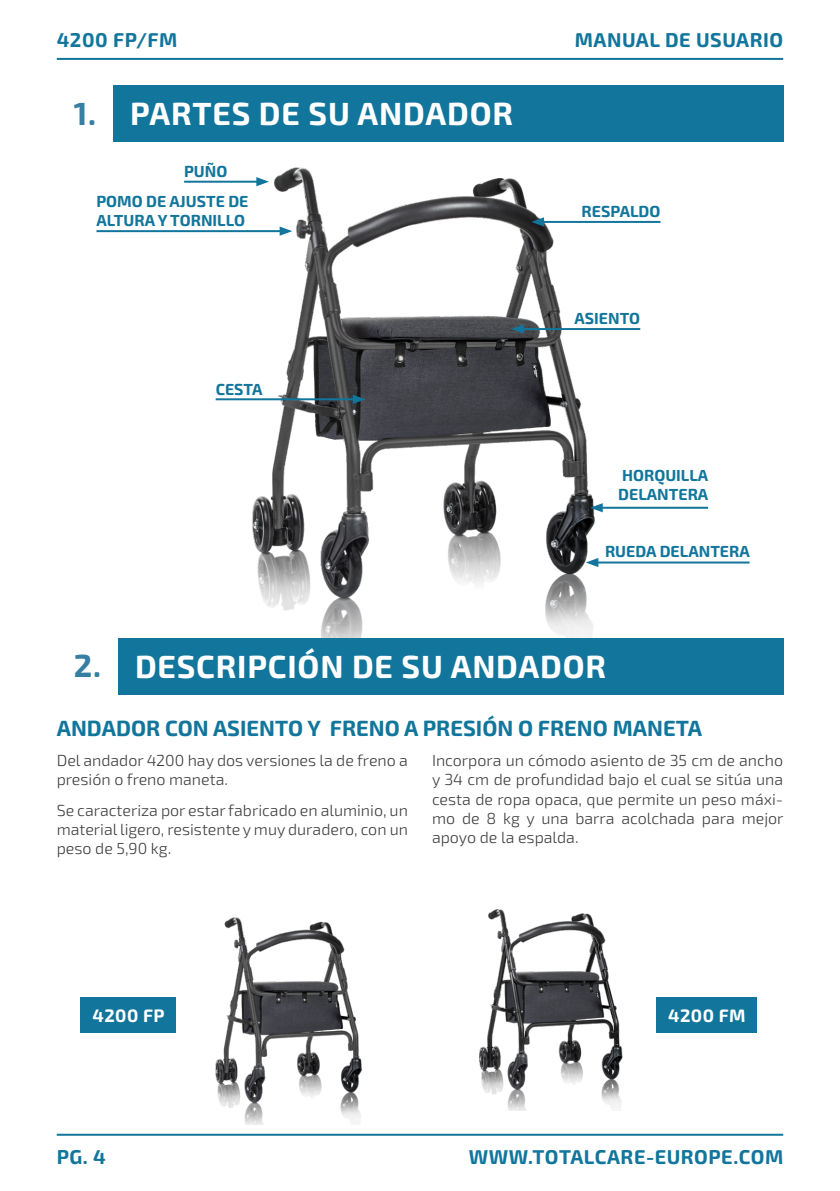
<style>
.page{position:relative;width:840px;height:1191px;background:#fff}
.page>*{position:absolute;margin:0;border:0;box-sizing:border-box;transform-origin:0 0}
._00-titulo{font:700 32px "Exo 2";letter-spacing:.025em;color:#fff}
.t1{font:700 32px "Exo 2";color:#367fa3}
._00-Sub___Tripa{font:700 22px "Exo 2";color:#12769c}
.t2{font:700 20px "Exo 2";letter-spacing:.025em;color:#12769c}
.t3{font:700 18px "Exo 2";letter-spacing:.025em;color:#fff}
.t4{font:300 16px/19.2px "Exo 2";color:#3e3e3f;text-align:justify}
._99-texto-peque-versalitas{font:700 16px/19.2px "Exo 2";color:#12769c}
</style>
<div class="page">
<img style="left:215px;top:917px;width:147px;height:207px">
<img style="left:479px;top:909px;width:144px;height:201px">
<img style="left:170px;top:167px;width:507px;height:472px">
<hr style="left:57px;top:58px;width:725px;height:2px;background:#12769c">
<hr style="left:57px;top:1133px;width:725px;height:2px;background:#12769c">
<div style="left:81px;top:997px;width:95px;height:35px;background:#12769c"></div>
<div style="left:656px;top:997px;width:100px;height:35px;background:#12769c"></div>
<div style="left:113px;top:85px;width:669px;height:57px;background:#12769c"></div>
<hr style="left:96px;top:230px;width:187px;height:2px;background:#12769c">
<svg style="left:279px;top:226px;width:13px;height:10px"></svg>
<hr style="left:184px;top:181px;width:75px;height:2px;background:#12769c">
<svg style="left:256px;top:177px;width:13px;height:9px"></svg>
<hr style="left:540px;top:221px;width:120px;height:2px;background:#12769c">
<svg style="left:531px;top:217px;width:12px;height:9px"></svg>
<hr style="left:520px;top:328px;width:120px;height:2px;background:#12769c">
<svg style="left:511px;top:324px;width:12px;height:10px"></svg>
<hr style="left:599px;top:507px;width:108px;height:2px;background:#12769c">
<svg style="left:589px;top:503px;width:13px;height:9px"></svg>
<hr style="left:215px;top:398px;width:141px;height:2px;background:#12769c">
<svg style="left:352px;top:395px;width:13px;height:9px"></svg>
<div style="left:118px;top:639px;width:664px;height:56px;background:#12769c"></div>
<hr style="left:595px;top:561px;width:154px;height:2px;background:#12769c">
<svg style="left:585px;top:558px;width:13px;height:9px"></svg>
<p class="t2" style="left:57px;top:28px;width:122px">4200 FP/FM</p>
<p class="t2" style="left:574px;top:28px;width:210px">MANUAL DE USUARIO</p>
<p class="t1" style="left:74px;top:94px;width:24px">1.</p>
<p class="_00-titulo" style="left:130px;top:94px;width:384px">PARTES DE SU ANDADOR</p>
<p class="_99-texto-peque-versalitas" style="left:184px;top:162px;width:45px">PUÑO</p>
<p class="_99-texto-peque-versalitas" style="left:96px;top:192px;width:153px">POMO DE AJUSTE DE<br>ALTURA Y TORNILLO</p>
<p class="_99-texto-peque-versalitas" style="left:215px;top:380px;width:48px">CESTA</p>
<p class="_99-texto-peque-versalitas" style="left:581px;top:202px;width:80px">RESPALDO</p>
<p class="_99-texto-peque-versalitas" style="left:574px;top:309px;width:67px">ASIENTO</p>
<p class="_99-texto-peque-versalitas" style="left:618px;top:466px;width:92px">HORQUILLA<br>DELANTERA</p>
<p class="_99-texto-peque-versalitas" style="left:604px;top:542px;width:146px">RUEDA DELANTERA</p>
<p class="t1" style="left:74px;top:646px;width:29px">2.</p>
<p class="_00-titulo" style="left:135px;top:648px;width:472px">DESCRIPCIÓN DE SU ANDADOR</p>
<p class="_00-Sub___Tripa" style="left:57px;top:715px;width:646px">ANDADOR CON ASIENTO Y FRENO A PRESIÓN O FRENO MANETA</p>
<p class="t4" style="left:57px;top:751px;width:352px">Del andador 4200 hay dos versiones la de freno a presión o freno maneta.</p>
<p class="t4" style="left:57px;top:801px;width:352px">Se caracteriza por estar fabricado en aluminio, un material ligero, resistente y muy duradero, con un peso de 5,90 kg.</p>
<p class="t4" style="left:432px;top:751px;width:353px">Incorpora un cómodo asiento de 35 cm de ancho y 34 cm de profundidad bajo el cual se sitúa una cesta de ropa opaca, que permite un peso máxi&shy;mo de 8 kg y una barra acolchada para mejor apoyo de la espalda.</p>
<p class="t3" style="left:92px;top:1004px;width:74px">4200 FP</p>
<p class="t3" style="left:667px;top:1004px;width:79px">4200 FM</p>
<p class="t2" style="left:57px;top:1145px;width:51px">PG. 4</p>
<p class="t2" style="left:468px;top:1145px;width:316px">WWW.TOTALCARE-EUROPE.COM</p>
</div>
